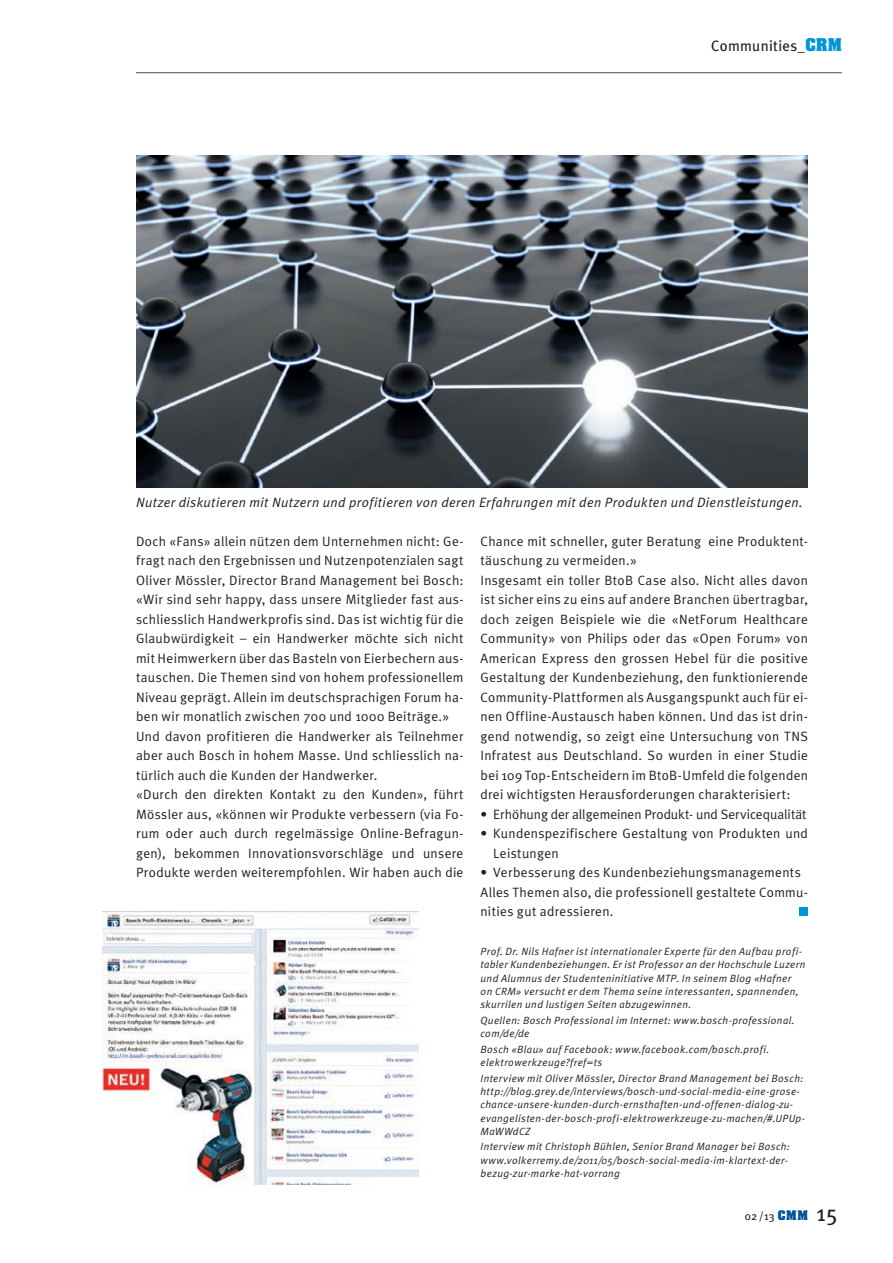
<style>
.page{position:relative;width:893px;height:1263px;background:#fff}
.page>*{position:absolute;margin:0;border:0;box-sizing:border-box;transform-origin:0 0}
.t1{font:15px "Meta Plus";letter-spacing:.02em;color:#231f20}
.t2{font:13.5px/19.5px "Meta Plus Normal";letter-spacing:.025em;color:#231f20}
.t3{font:italic 13.5px "Meta Plus Normal";letter-spacing:.03em;color:#231f20}
.t4{font:13.5px "Meta Plus Normal";color:#231f20}
.t5{font:11.25px "Meta Plus";color:#231f20}
.t6{font:italic 10.5px/13.2px "Meta Plus Normal";letter-spacing:.04em;color:#231f20}
.s1{font-family:"Aachen";font-weight:700;color:#0095d9}
.s2{font-family:"Aachen";font-weight:700;color:#005495}
.s3{font-size:22.5px}
</style>
<div class="page">
<img style="left:136px;top:156px;width:672px;height:331px">
<div style="left:799px;top:908px;width:9px;height:8px;background:#0095d9"></div>
<hr style="left:136px;top:72px;width:706px;height:1px;background:#231f20">
<img style="left:102px;top:911px;width:317px;height:273px">
<p class="t1" style="left:711px;top:37px;width:132px">Communities_<span class="s1">CRM</span></p>
<p class="t3" style="left:136px;top:494px;width:668px">Nutzer diskutieren mit Nutzern und profitieren von deren Erfahrungen mit den Produkten und Dienstleistungen.</p>
<p class="t2" style="left:136px;top:531px;width:329px">Doch «Fans» allein nützen dem Unternehmen nicht: Ge&shy;fragt nach den Ergebnissen und Nutzenpotenzialen sagt Oliver Mössler, Director Brand Management bei Bosch: «Wir sind sehr happy, dass unsere Mitglieder fast aus&shy;schliesslich Handwerkprofis sind. Das ist wichtig für die Glaubwürdigkeit – ein Handwerker möchte sich nicht mit Heimwerkern über das Basteln von Eierbechern aus&shy;tauschen. Die Themen sind von hohem professionellem Niveau geprägt. Allein im deutschsprachigen Forum ha&shy;ben wir monatlich zwischen 700 und 1000 Beiträge.» Und davon profitieren die Handwerker als Teilnehmer aber auch Bosch in hohem Masse. Und schliesslich na&shy;türlich auch die Kunden der Handwerker.<br>«Durch den direkten Kontakt zu den Kunden», führt Mössler aus, «können wir Produkte verbessern (via Fo&shy;rum oder auch durch regelmässige Online-Befragun&shy;gen), bekommen Innovationsvorschläge und unsere Produkte werden weiterempfohlen. Wir haben auch die</p>
<p class="t2" style="left:480px;top:531px;width:329px">Chance mit schneller, guter Beratung eine Produktent&shy;täuschung zu vermeiden.»<br>Insgesamt ein toller BtoB Case also. Nicht alles davon ist sicher eins zu eins auf andere Branchen übertragbar, doch zeigen Beispiele wie die «NetForum Healthcare Community» von Philips oder das «Open Forum» von American Express den grossen Hebel für die positive Gestaltung der Kundenbeziehung, den funktionierende Community-Plattformen als Ausgangspunkt auch für ei&shy;nen Offline-Austausch haben können. Und das ist drin&shy;gend notwendig, so zeigt eine Untersuchung von TNS Infratest aus Deutschland. So wurden in einer Studie bei 109 Top-Entscheidern im BtoB-Umfeld die folgenden drei wichtigsten Herausforderungen charakterisiert:</p>
<p class="t4" style="left:480px;top:806px;width:328px">• Erhöhung der allgemeinen Produkt- und Servicequalität</p>
<p class="t2" style="left:493px;top:823px;width:316px;text-indent:-13px">• Kundenspezifischere Gestaltung von Produkten und<br>Leistungen</p>
<p class="t2" style="left:480px;top:862px;width:329px">• Verbesserung des Kundenbeziehungsmanagements<br>Alles Themen also, die professionell gestaltete Commu&shy;nities gut adressieren.</p>
<p class="t6" style="left:480px;top:945px;width:326px">Prof. Dr. Nils Hafner ist internationaler Experte für den Aufbau profi&shy;tabler Kundenbeziehungen. Er ist Professor an der Hochschule Luzern und Alumnus der Studenteninitiative MTP. In seinem Blog «Hafner on CRM» versucht er dem Thema seine interessanten, spannenden, skurrilen und lustigen Seiten abzugewinnen.</p>
<p class="t6" style="left:480px;top:1013px;width:316px">Quellen: Bosch Professional im Internet: www.bosch-professional. com/de/de</p>
<p class="t6" style="left:480px;top:1042px;width:290px">Bosch «Blau» auf Facebook: www.facebook.com/bosch.profi. elektrowerkzeuge?fref=ts</p>
<p class="t6" style="left:480px;top:1072px;width:326px">Interview mit Oliver Mössler, Director Brand Management bei Bosch: http://blog.grey.de/interviews/bosch-und-social-media-eine-grose&shy;chance-unsere-kunden-durch-ernsthaften-und-offenen-dialog-zu&shy;evangelisten-der-bosch-profi-elektrowerkzeuge-zu-machen/#.UPUp-MaWWdCZ</p>
<p class="t6" style="left:480px;top:1140px;width:311px">Interview mit Christoph Bühlen, Senior Brand Manager bei Bosch: www.volkerremy.de/2011/05/bosch-social-media-im-klartext-der&shy;bezug-zur-marke-hat-vorrang</p>
<p class="t5" style="left:745px;top:1209px;width:94px">02 /13 <span class="s2">CMM</span> <span class="s3">15</span></p>
</div>
